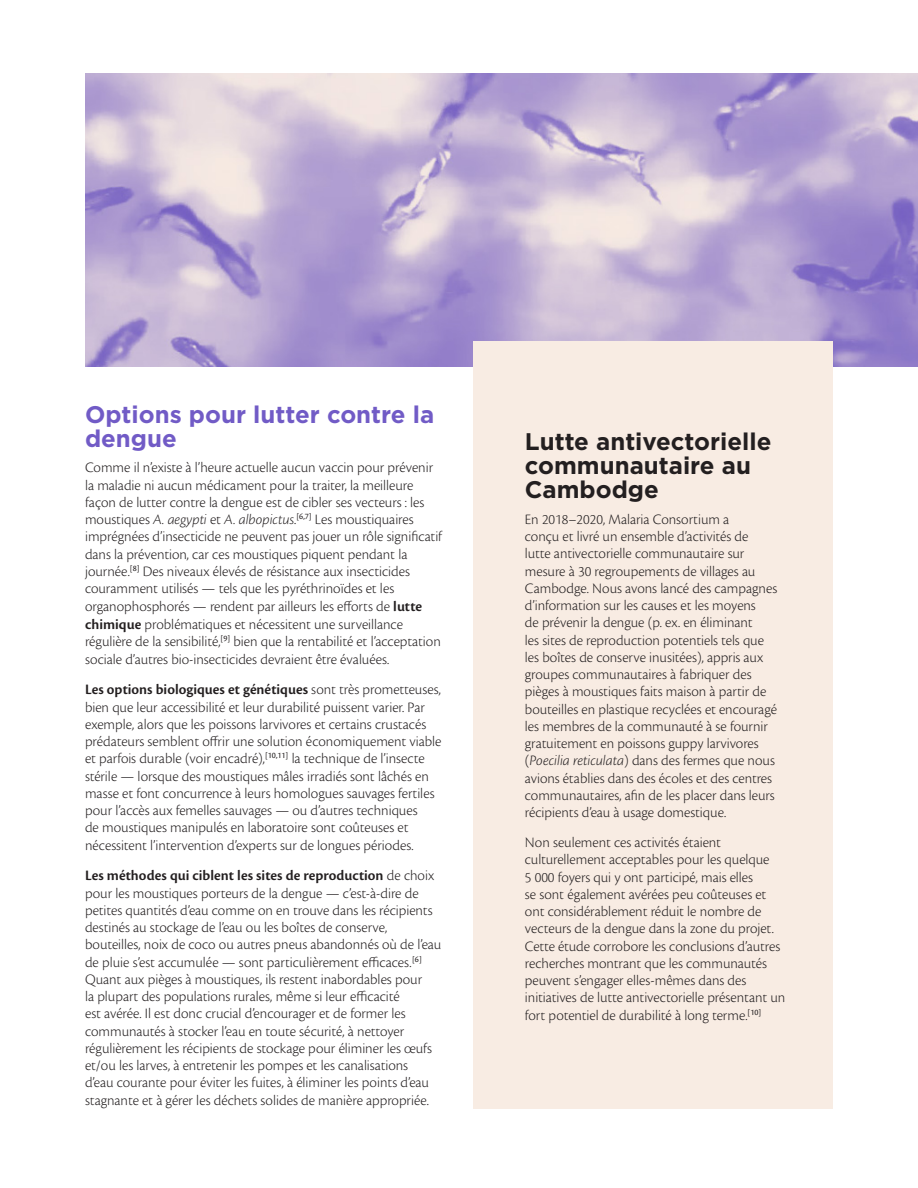
<style>
.page{position:relative;width:918px;height:1188px;background:#fff}
.page>*{position:absolute;margin:0;border:0;box-sizing:border-box;transform-origin:0 0}
.Heading_01{font:700 24px/24px "Gotham";color:#231f20}
.Heading_01-2{font:700 24px/24px "Gotham";color:#715bc6}
.Body{font:300 15px/17.2px "Cronos Pro";color:#231f20}
.s1{font-style:italic}
.s2{font-weight:600}
</style>
<div class="page">
<img style="left:85px;top:74px;width:833px;height:293px">
<div style="left:474px;top:341px;width:359px;height:768px;background:#f8ece3"></div>
<p class="Heading_01-2" style="left:85px;top:402px;width:351px">Options pour lutter contre la dengue</p>
<p class="Body" style="left:85px;top:459px;width:358px">Comme il n’existe à l’heure actuelle aucun vaccin pour prévenir la maladie ni aucun médicament pour la traiter, la meilleure façon de lutter contre la dengue est de cibler ses vecteurs : les moustiques <span class="s1">A. aegypti</span> et <span class="s1">A. albopictus</span>.<sup>[6,7]</sup> Les moustiquaires imprégnées d’insecticide ne peuvent pas jouer un rôle significatif dans la prévention, car ces moustiques piquent pendant la journée.<sup>[8]</sup> Des niveaux élevés de résistance aux insecticides couramment utilisés — tels que les pyréthrinoïdes et les organophosphorés — rendent par ailleurs les efforts de <span class="s2">lutte chimique</span> problématiques et nécessitent une surveillance régulière de la sensibilité,<sup>[9]</sup> bien que la rentabilité et l’acceptation sociale d’autres bio-insecticides devraient être évaluées.</p>
<p class="Body" style="left:85px;top:681px;width:358px"><span class="s2">Les options biologiques et génétiques</span> sont très prometteuses, bien que leur accessibilité et leur durabilité puissent varier. Par exemple, alors que les poissons larvivores et certains crustacés prédateurs semblent offrir une solution économiquement viable et parfois durable (voir encadré),<sup>[10,11]</sup> la technique de l’insecte stérile — lorsque des moustiques mâles irradiés sont lâchés en masse et font concurrence à leurs homologues sauvages fertiles pour l’accès aux femelles sauvages — ou d’autres techniques<br>de moustiques manipulés en laboratoire sont coûteuses et nécessitent l’intervention d’experts sur de longues périodes.</p>
<p class="Body" style="left:85px;top:867px;width:358px"><span class="s2">Les méthodes qui ciblent les sites de reproduction</span> de choix pour les moustiques porteurs de la dengue — c’est-à-dire de petites quantités d’eau comme on en trouve dans les récipients destinés au stockage de l’eau ou les boîtes de conserve, bouteilles, noix de coco ou autres pneus abandonnés où de l’eau de pluie s’est accumulée — sont particulièrement efficaces.<sup>[6] </sup>Quant aux pièges à moustiques, ils restent inabordables pour<br>la plupart des populations rurales, même si leur efficacité<br>est avérée. Il est donc crucial d’encourager et de former les communautés à stocker l’eau en toute sécurité, à nettoyer régulièrement les récipients de stockage pour éliminer les œufs et/ou les larves, à entretenir les pompes et les canalisations<br>d’eau courante pour éviter les fuites, à éliminer les points d’eau stagnante et à gérer les déchets solides de manière appropriée.</p>
<p class="Heading_01" style="left:525px;top:429px;width:248px">Lutte antivectorielle communautaire au<br>Cambodge</p>
<p class="Body" style="left:525px;top:510px;width:254px">En 2018–2020, Malaria Consortium a<br>conçu et livré un ensemble d’activités de lutte antivectorielle communautaire sur mesure à 30 regroupements de villages au Cambodge. Nous avons lancé des campagnes d’information sur les causes et les moyens<br>de prévenir la dengue (p. ex. en éliminant<br>les sites de reproduction potentiels tels que les boîtes de conserve inusitées), appris aux groupes communautaires à fabriquer des pièges à moustiques faits maison à partir de bouteilles en plastique recyclées et encouragé les membres de la communauté à se fournir gratuitement en poissons guppy larvivores (<span class="s1">Poecilia reticulata</span>) dans des fermes que nous avions établies dans des écoles et des centres communautaires, afin de les placer dans leurs récipients d’eau à usage domestique.</p>
<p class="Body" style="left:525px;top:834px;width:262px">Non seulement ces activités étaient culturellement acceptables pour les quelque<br>5 000 foyers qui y ont participé, mais elles<br>se sont également avérées peu coûteuses et ont considérablement réduit le nombre de vecteurs de la dengue dans la zone du projet.<br>Cette étude corrobore les conclusions d’autres recherches montrant que les communautés peuvent s’engager elles-mêmes dans des initiatives de lutte antivectorielle présentant un fort potentiel de durabilité à long terme.<sup>[10]</sup></p>
</div>
